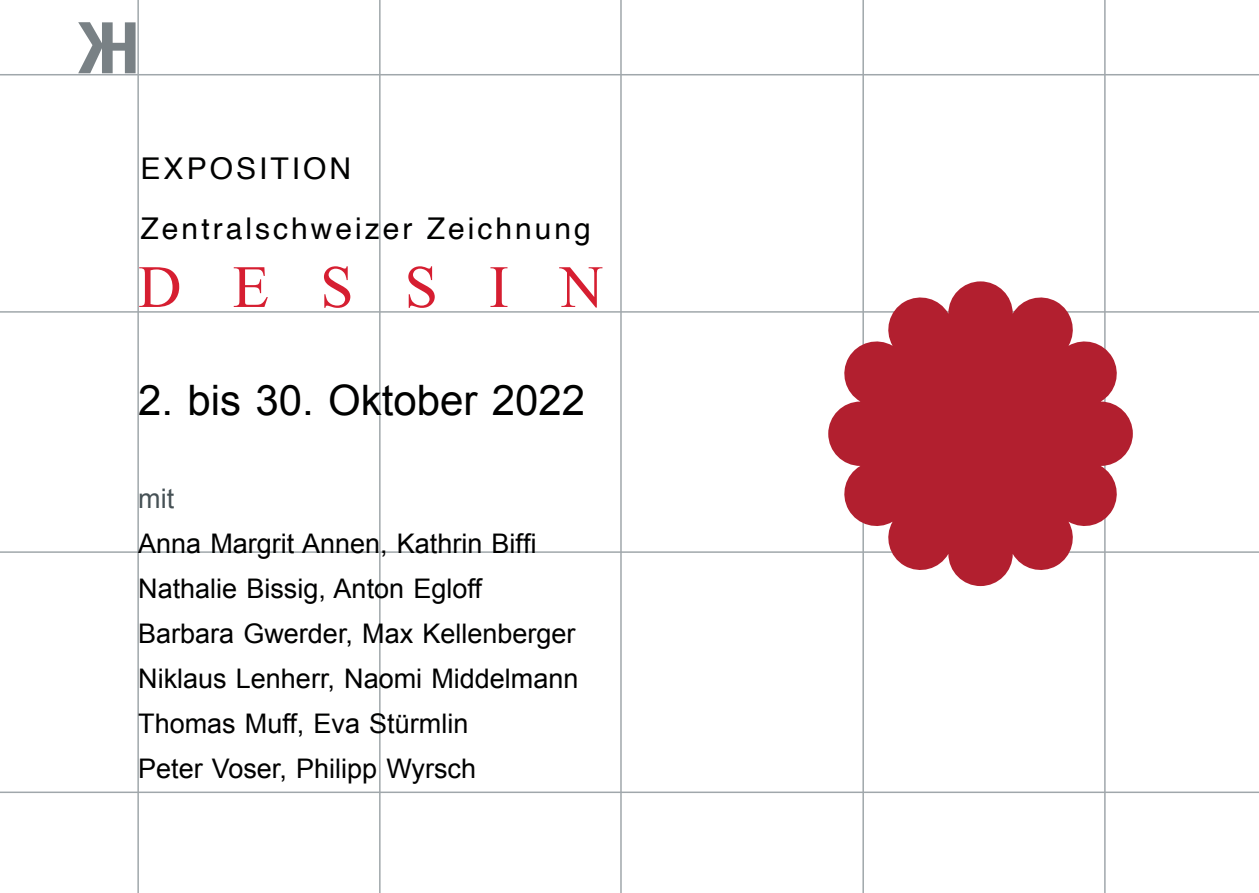
<style>
.page{position:relative;width:1259px;height:893px;background:#fff}
.page>*{position:absolute;margin:0;border:0;box-sizing:border-box;transform-origin:0 0}
.t1{font:60px "Times New Roman";letter-spacing:.85em;color:#d61e31}
.t2{font:42px "Arial";color:#000100}
.t3{font:30px/60px "Helvetica";letter-spacing:.1em;color:#000100}
.t4{font:27px/45px "Arial";color:#000100}
.t5{font:27px "Arial";color:#465155}
</style>
<div class="page">
<hr style="left:137px;top:0;width:2px;height:893px;background:#a0a7ab">
<hr style="left:379px;top:0;width:1px;height:893px;background:#a0a7ab">
<hr style="left:1104px;top:0;width:1px;height:893px;background:#a0a7ab">
<hr style="left:862px;top:0;width:2px;height:893px;background:#a0a7ab">
<hr style="left:0;top:311px;width:1259px;height:2px;background:#a0a7ab">
<hr style="left:0;top:791px;width:1259px;height:2px;background:#a0a7ab">
<hr style="left:0;top:551px;width:1259px;height:2px;background:#a0a7ab">
<hr style="left:0;top:74px;width:1259px;height:1px;background:#a0a7ab">
<hr style="left:620px;top:0;width:2px;height:893px;background:#a0a7ab">
<svg style="left:78px;top:22px;width:58px;height:51px"></svg>
<svg style="left:828px;top:281px;width:304px;height:305px;fill:#b21f2f"></svg>
<p class="t3" style="left:141px;top:140px;width:452px">EXPOSITION<br>Zentralschweizer Zeichnung</p>
<h1 class="t1" style="left:138px;top:265px;width:466px">DESSIN</h1>
<h2 class="t2" style="left:138px;top:384px;width:448px">2. bis 30. Oktober 2022</h2>
<p class="t5" style="left:138px;top:488px;width:37px">mit</p>
<p class="t4" style="left:138px;top:523px;width:442px">Anna Margrit Annen, Kathrin Biffi<br>Nathalie Bissig, Anton Egloff<br>Barbara Gwerder, Max Kellenberger<br>Niklaus Lenherr, Naomi Middelmann<br>Thomas Muff, Eva Stürmlin<br>Peter Voser, Philipp Wyrsch</p>
</div>
